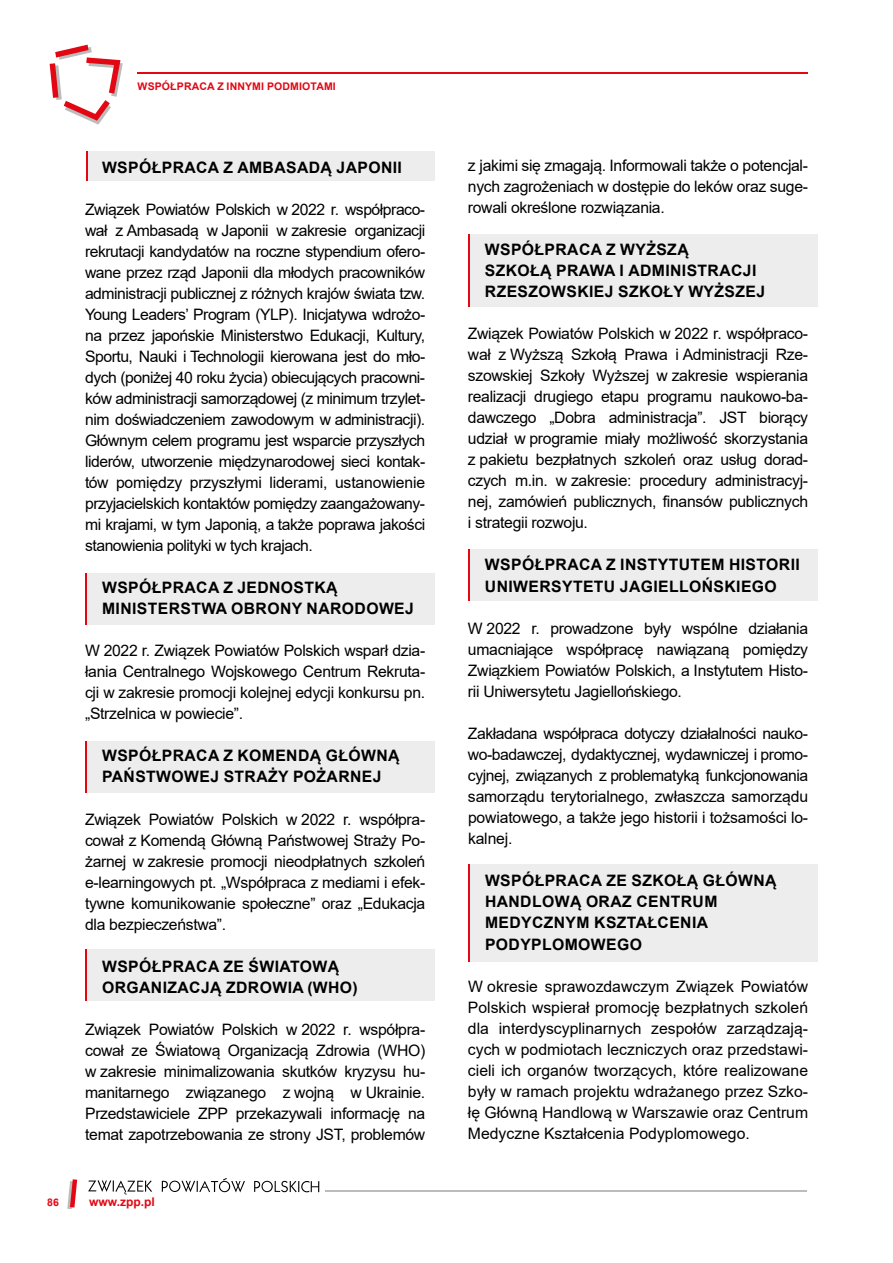
<style>
.page{position:relative;width:893px;height:1263px;background:#fff}
.page>*{position:absolute;margin:0;border:0;box-sizing:border-box;transform-origin:0 0}
.t1{font:15.75px/21px "Arial";letter-spacing:-.02em;color:#000;text-align:justify}
.t2{font:700 15.75px/21px "Arial";letter-spacing:.025em;color:#000}
.t3{font:700 12px "Arial";color:#e30613}
.t4{font:700 10.5px "Arial";letter-spacing:.015em;color:#e30613}
</style>
<div class="page">
<hr style="left:138px;top:72px;width:670px;height:2px;background:#e30613">
<svg style="left:50px;top:45px;width:73px;height:80px"></svg>
<svg style="left:88px;top:1180px;width:64px;height:14px"></svg>
<svg style="left:162px;top:1178px;width:83px;height:14px"></svg>
<svg style="left:254px;top:1181px;width:65px;height:11px"></svg>
<svg style="left:67px;top:1179px;width:10px;height:30px"></svg>
<hr style="left:325px;top:1190px;width:482px;height:2px;background:#bcbcbc">
<div style="left:86px;top:151px;width:349px;height:30px;background:#ededed"></div>
<hr style="left:86px;top:151px;width:2px;height:30px;background:#e30613">
<div style="left:85px;top:573px;width:350px;height:51px;background:#ededed"></div>
<hr style="left:85px;top:573px;width:2px;height:51px;background:#e30613">
<div style="left:85px;top:742px;width:350px;height:51px;background:#ededed"></div>
<hr style="left:85px;top:742px;width:2px;height:51px;background:#e30613">
<div style="left:85px;top:950px;width:350px;height:51px;background:#ededed"></div>
<hr style="left:85px;top:950px;width:2px;height:51px;background:#e30613">
<div style="left:468px;top:864px;width:349px;height:98px;background:#ededed"></div>
<hr style="left:468px;top:864px;width:1px;height:98px;background:#e30613">
<div style="left:468px;top:235px;width:349px;height:72px;background:#ededed"></div>
<hr style="left:468px;top:235px;width:1px;height:72px;background:#e30613">
<div style="left:468px;top:550px;width:349px;height:51px;background:#ededed"></div>
<hr style="left:468px;top:550px;width:1px;height:51px;background:#e30613">
<p class="t4" style="left:138px;top:79px;width:200px">WSPÓŁPRACA Z INNYMI PODMIOTAMI</p>
<p class="t2" style="left:102px;top:157px;width:301px">WSPÓŁPRACA Z AMBASADĄ JAPONII</p>
<p class="t1" style="left:85px;top:198px;width:342px">Związek Powiatów Polskich w 2022 r. współpraco&shy;wał z Ambasadą w Japonii w zakresie organizacji rekrutacji kandydatów na roczne stypendium ofero&shy;wane przez rząd Japonii dla młodych pracowników administracji publicznej z różnych krajów świata tzw.<br>Young Leaders’ Program (YLP). Inicjatywa wdrożo&shy;na przez japońskie Ministerstwo Edukacji, Kultury, Sportu, Nauki i Technologii kierowana jest do mło&shy;dych (poniżej 40 roku życia) obiecujących pracowni&shy;ków administracji samorządowej (z minimum trzylet&shy;nim doświadczeniem zawodowym w administracji).<br>Głównym celem programu jest wsparcie przyszłych liderów, utworzenie międzynarodowej sieci kontak&shy;tów pomiędzy przyszłymi liderami, ustanowienie przyjacielskich kontaktów pomiędzy zaangażowany&shy;mi krajami, w tym Japonią, a także poprawa jakości stanowienia polityki w tych krajach.</p>
<p class="t2" style="left:102px;top:577px;width:313px">WSPÓŁPRACA Z JEDNOSTKĄ<br>MINISTERSTWA OBRONY NARODOWEJ</p>
<p class="t1" style="left:85px;top:640px;width:342px">W 2022 r. Związek Powiatów Polskich wsparł dzia&shy;łania Centralnego Wojskowego Centrum Rekruta&shy;cji w zakresie promocji kolejnej edycji konkursu pn. „Strzelnica w powiecie”.</p>
<p class="t2" style="left:102px;top:745px;width:299px">WSPÓŁPRACA Z KOMENDĄ GŁÓWNĄ<br>PAŃSTWOWEJ STRAŻY POŻARNEJ</p>
<p class="t1" style="left:85px;top:809px;width:342px">Związek Powiatów Polskich w 2022 r. współpra&shy;cował z Komendą Główną Państwowej Straży Po&shy;żarnej w zakresie promocji nieodpłatnych szkoleń e-learningowych pt. „Współpraca z mediami i efek&shy;tywne komunikowanie społeczne” oraz „Edukacja dla bezpieczeństwa”.</p>
<p class="t2" style="left:102px;top:956px;width:257px">WSPÓŁPRACA ZE ŚWIATOWĄ<br>ORGANIZACJĄ ZDROWIA (WHO)</p>
<p class="t1" style="left:85px;top:1019px;width:342px">Związek Powiatów Polskich w 2022 r. współpra&shy;cował ze Światową Organizacją Zdrowia (WHO) w zakresie minimalizowania skutków kryzysu hu&shy;manitarnego związanego z wojną w Ukrainie.<br>Przedstawiciele ZPP przekazywali informację na temat zapotrzebowania ze strony JST, problemów</p>
<p class="t4" style="left:47px;top:1195px;width:13px">86</p>
<p class="t3" style="left:89px;top:1193px;width:67px">www.zpp.pl</p>
<p class="t1" style="left:468px;top:155px;width:342px">z jakimi się zmagają. Informowali także o potencjal&shy;nych zagrożeniach w dostępie do leków oraz suge&shy;rowali określone rozwiązania.</p>
<p class="t2" style="left:485px;top:239px;width:282px">WSPÓŁPRACA Z WYŻSZĄ<br>SZKOŁĄ PRAWA I ADMINISTRACJI<br>RZESZOWSKIEJ SZKOŁY WYŻSZEJ</p>
<p class="t1" style="left:468px;top:323px;width:342px">Związek Powiatów Polskich w 2022 r. współpraco&shy;wał z Wyższą Szkołą Prawa i Administracji Rze&shy;szowskiej Szkoły Wyższej w zakresie wspierania realizacji drugiego etapu programu naukowo-ba&shy;dawczego „Dobra administracja”. JST biorący udział w programie miały możliwość skorzystania z pakietu bezpłatnych szkoleń oraz usług dorad&shy;czych m.in. w zakresie: procedury administracyj&shy;nej, zamówień publicznych, finansów publicznych i strategii rozwoju.</p>
<p class="t2" style="left:485px;top:554px;width:316px;line-height:21.6px">WSPÓŁPRACA Z INSTYTUTEM HISTORII<br>UNIWERSYTETU JAGIELLOŃSKIEGO</p>
<p class="t1" style="left:468px;top:618px;width:342px">W 2022 r. prowadzone były wspólne działania umacniające współpracę nawiązaną pomiędzy Związkiem Powiatów Polskich, a Instytutem Histo&shy;rii Uniwersytetu Jagiellońskiego.</p>
<p class="t1" style="left:468px;top:723px;width:342px">Zakładana współpraca dotyczy działalności nauko&shy;wo-badawczej, dydaktycznej, wydawniczej i promo&shy;cyjnej, związanych z problematyką funkcjonowania samorządu terytorialnego, zwłaszcza samorządu powiatowego, a także jego historii i tożsamości lo&shy;kalnej.</p>
<p class="t2" style="left:485px;top:870px;width:293px">WSPÓŁPRACA ZE SZKOŁĄ GŁÓWNĄ<br>HANDLOWĄ ORAZ CENTRUM<br>MEDYCZNYM KSZTAŁCENIA<br>PODYPLOMOWEGO</p>
<p class="t1" style="left:468px;top:975px;width:342px">W okresie sprawozdawczym Związek Powiatów Polskich wspierał promocję bezpłatnych szkoleń dla interdyscyplinarnych zespołów zarządzają&shy;cych w podmiotach leczniczych oraz przedstawi&shy;cieli ich organów tworzących, które realizowane były w ramach projektu wdrażanego przez Szko&shy;łę Główną Handlową w Warszawie oraz Centrum Medyczne Kształcenia Podyplomowego.</p>
</div>
